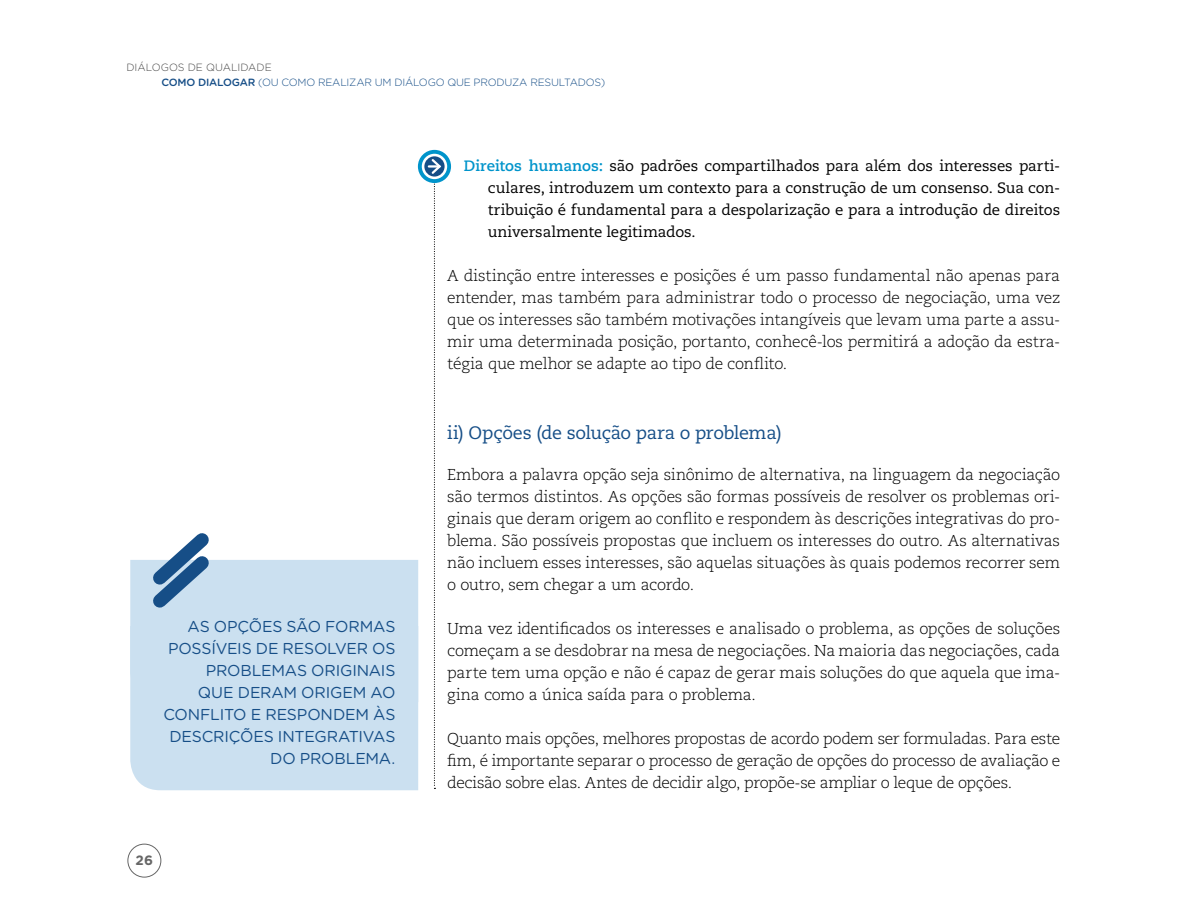
<style>
.page{position:relative;width:1188px;height:918px;background:#fff}
.page>*{position:absolute;margin:0;border:0;box-sizing:border-box;transform-origin:0 0}
.t1{font:18px "Caecilia LT Std";letter-spacing:-.02em;color:#164e87}
.t2{font:300 15.75px/22px "Caecilia LT Std";letter-spacing:-.015em;color:#000;text-align:justify}
.t3{font:15.75px/22px "Gotham Rounded";letter-spacing:-.01em;color:#164e87;text-align:right}
.t4{font:15px/22px "Caecilia LT Std";letter-spacing:-.01em;color:#000;text-align:justify}
.t5{font:700 13.5px "Gotham Rounded";color:#666}
.t6{font:300 10.5px/15.9px "Gotham Rounded";letter-spacing:-.02em;color:#164e87}
.s1{color:#474747}
.s2{font-weight:500}
.s3{font-weight:700;color:#0094cb}
</style>
<div class="page">
<div style="left:128px;top:844px;width:33px;height:34px;border:1px solid #666;border-radius:50%"></div>
<svg style="left:420px;top:152px;width:29px;height:29px"></svg>
<div style="left:418px;top:150px;width:33px;height:33px;border:4px solid #0094cb;border-radius:50%"></div>
<svg style="left:424px;top:156px;width:21px;height:21px"></svg>
<svg style="left:429px;top:150px;width:14px;height:639px"></svg>
<div style="left:130px;top:702px;width:288px;height:88px;background:#cbe0f0"></div>
<svg style="left:130px;top:533px;width:288px;height:169px;background:#ccdfee"></svg>
<p class="t6" style="left:162px;top:58px;width:445px;text-indent:-35px"><span class="s1">DIÁLOGOS DE QUALIDADE<br></span><span class="s2">COMO DIALOGAR</span> (OU COMO REALIZAR UM DIÁLOGO QUE PRODUZA RESULTADOS)</p>
<p class="t3" style="left:163px;top:615px;width:234px">AS OPÇÕES SÃO FORMAS<br>POSSÍVEIS DE RESOLVER OS<br>PROBLEMAS ORIGINAIS<br>QUE DERAM ORIGEM AO<br>CONFLITO E RESPONDEM ÀS<br>DESCRIÇÕES INTEGRATIVAS<br>DO PROBLEMA.</p>
<p class="t5" style="left:136px;top:850px;width:19px">26</p>
<p class="t4" style="left:488px;top:155px;width:574px;text-indent:-24px"><span class="s3">Direitos humanos:</span> são padrões compartilhados para além dos interesses parti&shy;culares, introduzem um contexto para a construção de um consenso. Sua con&shy;tribuição é fundamental para a despolarização e para a introdução de direitos universalmente legitimados.</p>
<p class="t2" style="left:447px;top:265px;width:614px">A distinção entre interesses e posições é um passo fundamental não apenas para entender, mas também para administrar todo o processo de negociação, uma vez que os interesses são também motivações intangíveis que levam uma parte a assu&shy;mir uma determinada posição, portanto, conhecê-los permitirá a adoção da estra&shy;tégia que melhor se adapte ao tipo de conflito.</p>
<p class="t1" style="left:447px;top:423px;width:336px">ii) Opções (de solução para o problema)</p>
<p class="t2" style="left:447px;top:463px;width:615px">Embora a palavra opção seja sinônimo de alternativa, na linguagem da negociação são termos distintos. As opções são formas possíveis de resolver os problemas ori&shy;ginais que deram origem ao conflito e respondem às descrições integrativas do pro&shy;blema. São possíveis propostas que incluem os interesses do outro. As alternativas não incluem esses interesses, são aquelas situações às quais podemos recorrer sem o outro, sem chegar a um acordo.</p>
<p class="t2" style="left:447px;top:618px;width:615px">Uma vez identificados os interesses e analisado o problema, as opções de soluções começam a se desdobrar na mesa de negociações. Na maioria das negociações, cada parte tem uma opção e não é capaz de gerar mais soluções do que aquela que ima&shy;gina como a única saída para o problema.</p>
<p class="t2" style="left:447px;top:728px;width:615px">Quanto mais opções, melhores propostas de acordo podem ser formuladas. Para este fim, é importante separar o processo de geração de opções do processo de avaliação e decisão sobre elas. Antes de decidir algo, propõe-se ampliar o leque de opções.</p>
</div>
